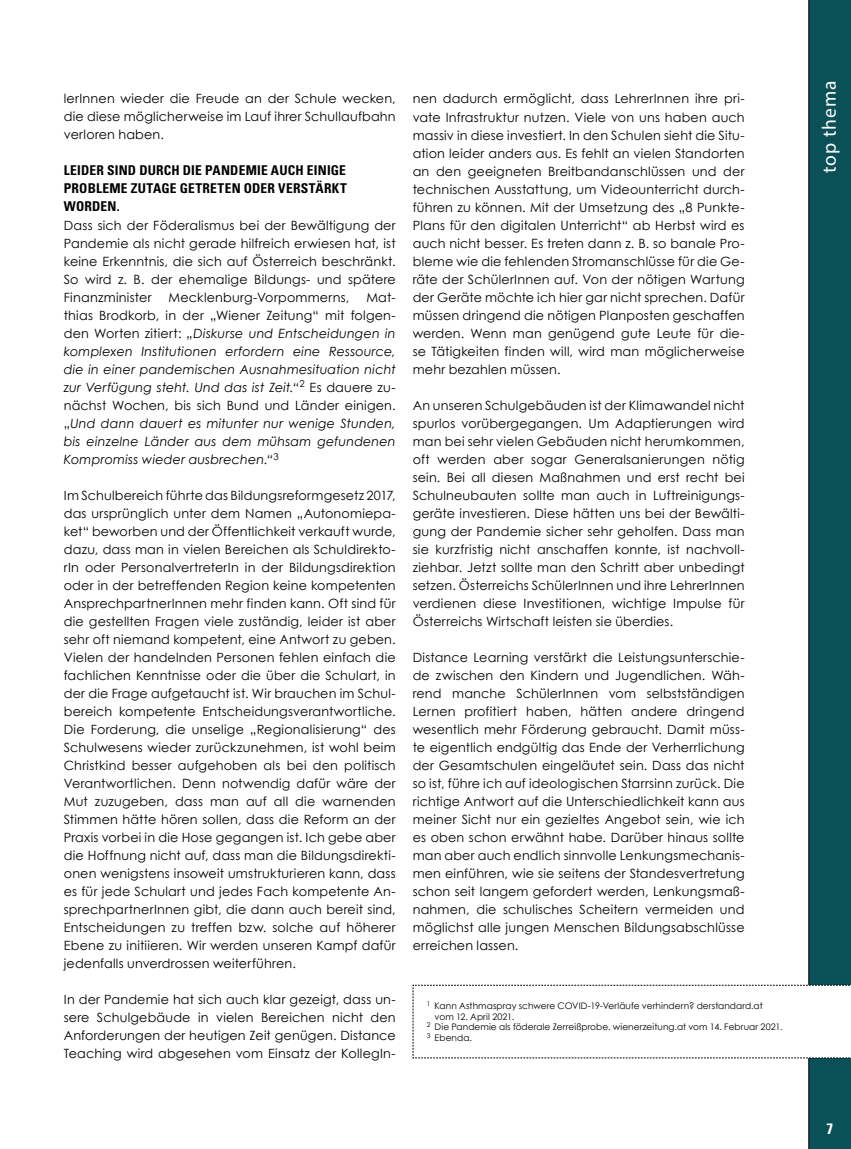
<style>
.page{position:relative;width:851px;height:1149px;background:#fff}
.page>*{position:absolute;margin:0;border:0;box-sizing:border-box;transform-origin:0 0}
.t1{font:19.5px "Myriad Pro";letter-spacing:.04em;color:#fff}
.t2{font:700 condensed 15px "Univers";color:#fff}
.t3{font:700 condensed 13.5px/18px "Univers";letter-spacing:.015em;color:#000;text-align:justify}
.t4{font:12.75px/18px "Century Gothic";letter-spacing:.015em;color:#000;text-align:justify}
.t5{font:italic 12.75px/18px "Century Gothic";letter-spacing:.01em;color:#000;text-align:justify}
.t6{font:9px "Century Gothic";letter-spacing:.005em;color:#000}
.s1{font-style:normal}
</style>
<div class="page">
<div style="left:808px;top:0;width:42px;height:1148px;background:#0a5056"></div>
<svg style="left:412px;top:984px;width:438px;height:74px"></svg>
<p class="t4" style="left:64px;top:90px;width:333px">lerInnen wieder die Freude an der Schule wecken, die diese möglicherweise im Lauf ihrer Schullaufbahn verloren haben.</p>
<p class="t3" style="left:64px;top:161px;width:284px">LEIDER SIND DURCH DIE PANDEMIE AUCH EINIGE PROBLEME ZUTAGE GETRETEN ODER VERSTÄRKT WORDEN.</p>
<p class="t4" style="left:64px;top:216px;width:333px">Dass sich der Föderalismus bei der Bewältigung der Pandemie als nicht gerade hilfreich erwiesen hat, ist keine Erkenntnis, die sich auf Österreich beschränkt.<br>So wird z. B. der ehemalige Bildungs- und spätere Finanzminister</p>
<p class="t4" style="left:169px;top:288px;width:182px">Mecklenburg-Vorpommerns,</p>
<p class="t5" style="left:64px;top:288px;width:333px;text-indent:302px"><span class="s1">Mat&shy;thias Brodkorb, in der „Wiener Zeitung“ mit folgen&shy;den Worten zitiert:</span> „Diskurse und Entscheidungen in komplexen Institutionen erfordern eine Ressource, die in einer pandemischen Ausnahmesituation nicht zur Verfügung steht. Und das ist Zeit.“<sup>2</sup> <span class="s1">Es dauere zu&shy;nächst Wochen, bis sich Bund und Länder einigen. „</span>Und dann dauert es mitunter nur wenige Stunden, bis einzelne Länder aus dem mühsam gefundenen Kompromiss wieder ausbrechen.“<sup>3</sup></p>
<p class="t4" style="left:64px;top:486px;width:333px">Im Schulbereich führte das Bildungsreformgesetz 2017, das ursprünglich unter dem Namen „Autonomiepa&shy;ket“ beworben und der Öffentlichkeit verkauft wurde, dazu, dass man in vielen Bereichen als Schuldirekto&shy;rIn oder PersonalvertreterIn in der Bildungsdirektion oder in der betreffenden Region keine kompetenten AnsprechpartnerInnen mehr finden kann. Oft sind für die gestellten Fragen viele zuständig, leider ist aber sehr oft niemand kompetent, eine Antwort zu geben.<br>Vielen der handelnden Personen fehlen einfach die fachlichen Kenntnisse oder die über die Schulart, in der die Frage aufgetaucht ist. Wir brauchen im Schul&shy;bereich kompetente Entscheidungsverantwortliche.<br>Die Forderung, die unselige „Regionalisierung“ des Schulwesens wieder zurückzunehmen, ist wohl beim Christkind besser aufgehoben als bei den politisch Verantwortlichen. Denn notwendig dafür wäre der Mut zuzugeben, dass man auf all die warnenden Stimmen hätte hören sollen, dass die Reform an der Praxis vorbei in die Hose gegangen ist. Ich gebe aber die Hoffnung nicht auf, dass man die Bildungsdirekti&shy;onen wenigstens insoweit umstrukturieren kann, dass es für jede Schulart und jedes Fach kompetente An&shy;sprechpartnerInnen gibt, die dann auch bereit sind, Entscheidungen zu treffen bzw. solche auf höherer Ebene zu initiieren. Wir werden unseren Kampf dafür jedenfalls unverdrossen weiterführen.</p>
<p class="t4" style="left:64px;top:990px;width:333px">In der Pandemie hat sich auch klar gezeigt, dass un&shy;sere Schulgebäude in vielen Bereichen nicht den Anforderungen der heutigen Zeit genügen. Distance Teaching wird abgesehen vom Einsatz der KollegIn-</p>
<p class="t4" style="left:412px;top:90px;width:333px">nen dadurch ermöglicht, dass LehrerInnen ihre pri&shy;vate Infrastruktur nutzen. Viele von uns haben auch massiv in diese investiert. In den Schulen sieht die Situ&shy;ation leider anders aus. Es fehlt an vielen Standorten an den geeigneten Breitbandanschlüssen und der technischen Ausstattung, um Videounterricht durch&shy;führen zu können. Mit der Umsetzung des „8 Punkte-Plans für den digitalen Unterricht“ ab Herbst wird es auch nicht besser. Es treten dann z. B. so banale Pro&shy;bleme wie die fehlenden Stromanschlüsse für die Ge&shy;räte der SchülerInnen auf. Von der nötigen Wartung der Geräte möchte ich hier gar nicht sprechen. Dafür müssen dringend die nötigen Planposten geschaffen werden. Wenn man genügend gute Leute für die&shy;se Tätigkeiten finden will, wird man möglicherweise mehr bezahlen müssen.</p>
<p class="t4" style="left:412px;top:396px;width:333px">An unseren Schulgebäuden ist der Klimawandel nicht spurlos vorübergegangen. Um Adaptierungen wird man bei sehr vielen Gebäuden nicht herumkommen, oft werden aber sogar Generalsanierungen nötig sein. Bei all diesen Maßnahmen und erst recht bei Schulneubauten sollte man auch in Luftreinigungs&shy;geräte investieren. Diese hätten uns bei der Bewälti&shy;gung der Pandemie sicher sehr geholfen. Dass man sie kurzfristig nicht anschaffen konnte, ist nachvoll&shy;ziehbar. Jetzt sollte man den Schritt aber unbedingt setzen. Österreichs SchülerInnen und ihre LehrerInnen verdienen diese Investitionen, wichtige Impulse für Österreichs Wirtschaft leisten sie überdies.</p>
<p class="t4" style="left:412px;top:648px;width:333px">Distance Learning verstärkt die Leistungsunterschie&shy;de zwischen den Kindern und Jugendlichen. Wäh&shy;rend manche SchülerInnen vom selbstständigen Lernen profitiert haben, hätten andere dringend wesentlich mehr Förderung gebraucht. Damit müss&shy;te eigentlich endgültig das Ende der Verherrlichung der Gesamtschulen eingeläutet sein. Dass das nicht so ist, führe ich auf ideologischen Starrsinn zurück. Die richtige Antwort auf die Unterschiedlichkeit kann aus meiner Sicht nur ein gezieltes Angebot sein, wie ich es oben schon erwähnt habe. Darüber hinaus sollte man aber auch endlich sinnvolle Lenkungsmechanis&shy;men einführen, wie sie seitens der Standesvertretung schon seit langem gefordert werden, Lenkungsmaß&shy;nahmen, die schulisches Scheitern vermeiden und möglichst alle jungen Menschen Bildungsabschlüsse erreichen lassen.</p>
<p class="t6" style="left:426px;top:999px;width:337px"><sup>1</sup> Kann Asthmaspray schwere COVID-19-Verläufe verhindern? derstandard.at</p>
<p class="t6" style="left:434px;top:1010px;width:81px">vom 12. April 2021.</p>
<p class="t6" style="left:426px;top:1020px;width:357px"><sup>2</sup> Die Pandemie als föderale Zerreißprobe. wienerzeitung.at vom 14. Februar 2021.</p>
<p class="t6" style="left:426px;top:1031px;width:47px"><sup>3</sup> Ebenda.</p>
<h1 class="t1" style="left:817px;top:173px;width:93px;rotate:-90deg">top thema</h1>
<p class="t2" style="left:826px;top:1118px;width:8px">7</p>
</div>
